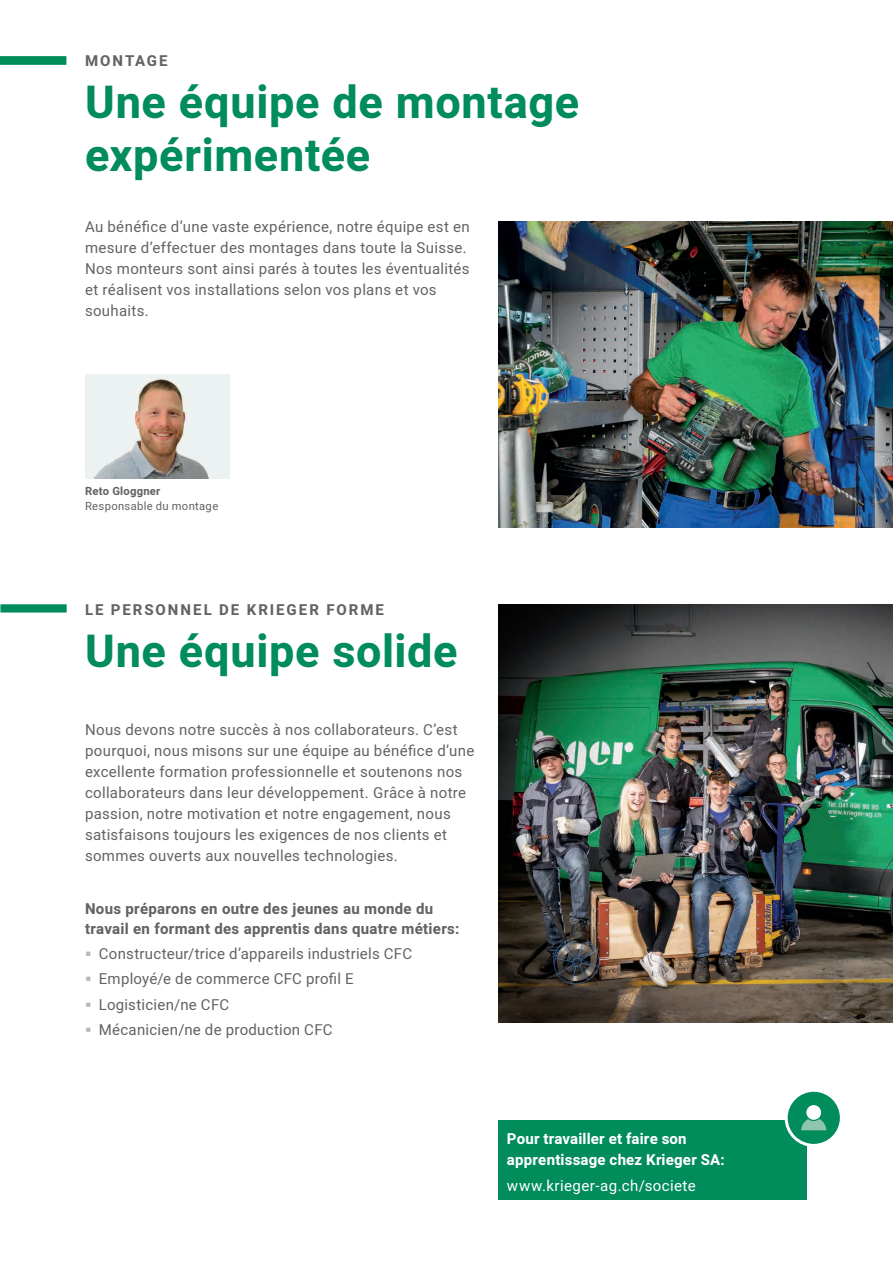
<style>
.page{position:relative;width:893px;height:1263px;background:#fff}
.page>*{position:absolute;margin:0;border:0;box-sizing:border-box;transform-origin:0 0}
.t1{font:700 45px/52.5px "Heebo";letter-spacing:.015em;color:#008c5b}
.t2{font:15px/21px "Heebo";letter-spacing:.02em;color:#636366}
.t3{font:700 15px/19.5px "Heebo";letter-spacing:.02em;color:#636366}
.t4{font:700 15px/21px "Heebo";letter-spacing:.01em;color:#fff}
.t5{font:700 15px "Heebo";letter-spacing:.13em;color:#636366}
.t6{font:15px "Heebo";letter-spacing:.03em;color:#fff}
.t7{font:11.25px "Heebo";letter-spacing:.03em;color:#636366}
.t8{font:700 11.25px "Heebo";letter-spacing:.02em;color:#636366}
</style>
<div class="page">
<img style="left:498px;top:221px;width:395px;height:306px">
<img style="left:498px;top:604px;width:395px;height:418px">
<div style="left:0;top:604px;width:67px;height:8px;background:#008c5b"></div>
<img style="left:85px;top:374px;width:144px;height:104px">
<div style="left:0;top:56px;width:66px;height:9px;background:#008c5b"></div>
<div style="left:498px;top:1120px;width:309px;height:79px;background:#008c5b"></div>
<svg style="left:784px;top:1091px;width:56px;height:55px"></svg>
<p class="t5" style="left:85px;top:50px;width:84px">MONTAGE</p>
<h1 class="t1" style="left:85px;top:77px;width:496px">Une équipe de montage expérimentée</h1>
<p class="t2" style="left:85px;top:216px;width:386px">Au bénéfice d’une vaste expérience, notre équipe est en mesure d’effectuer des montages dans toute la Suisse.<br>Nos monteurs sont ainsi parés à toutes les éventualités et réalisent vos installations selon vos plans et vos souhaits.</p>
<p class="t8" style="left:85px;top:483px;width:77px">Reto Gloggner</p>
<p class="t7" style="left:85px;top:498px;width:135px">Responsable du montage</p>
<p class="t5" style="left:85px;top:599px;width:300px">LE PERSONNEL DE KRIEGER FORME</p>
<h1 class="t1" style="left:85px;top:626px;width:374px">Une équipe solide</h1>
<p class="t2" style="left:85px;top:719px;width:391px">Nous devons notre succès à nos collaborateurs. C’est pourquoi, nous misons sur une équipe au bénéfice d’une excellente formation professionnelle et soutenons nos collaborateurs dans leur développement. Grâce à notre passion, notre motivation et notre engagement, nous satisfaisons toujours les exigences de nos clients et sommes ouverts aux nouvelles technologies.</p>
<p class="t3" style="left:85px;top:900px;width:376px">Nous préparons en outre des jeunes au monde du travail en formant des apprentis dans quatre métiers:</p>
<p class="t2" style="left:99px;top:941px;width:315px;line-height:25.2px">Constructeur/trice d’appareils industriels CFC Employé/e de commerce CFC profil E Logisticien/ne CFC<br>Mécanicien/ne de production CFC</p>
<p class="t4" style="left:507px;top:1129px;width:219px">Pour travailler et faire son apprentissage chez Krieger SA:</p>
<p class="t6" style="left:507px;top:1175px;width:190px">www.krieger-ag.ch/societe</p>
</div>
